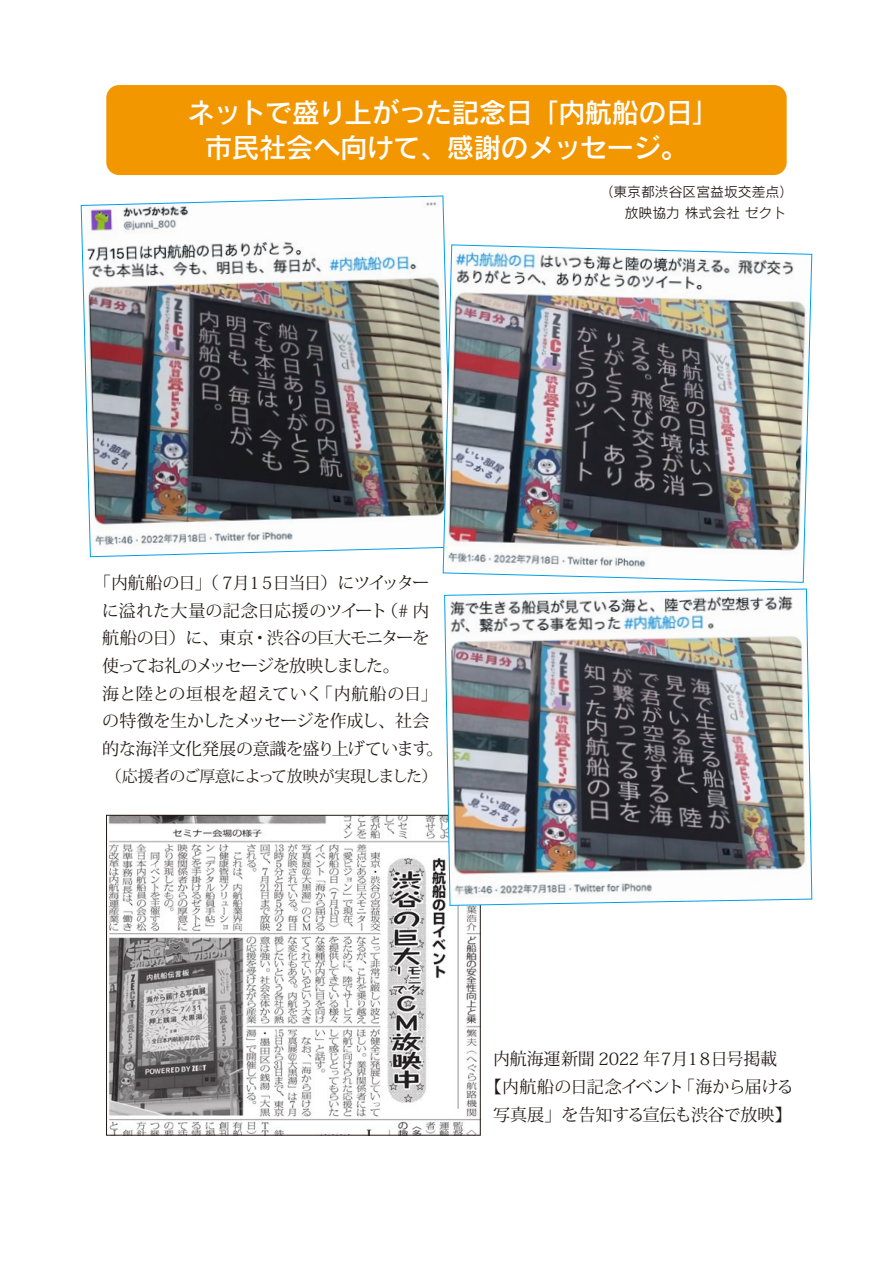
<style>
.page{position:relative;width:893px;height:1263px;background:#fff}
.page>*{position:absolute;margin:0;border:0;box-sizing:border-box;transform-origin:0 0}
.t1{font:27.6px/35.1px "Rodin Pro DB";letter-spacing:-.03em;color:#fff;text-align:center}
.t2{font:16.95px/27.6px "Koz Min Pr 6 N";letter-spacing:-.025em;color:#221815}
.t3{font:16.95px "Koz Min Pr 6 N";letter-spacing:-.085em;color:#221815}
.t4{font:16.95px "Koz Min Pr 6 N";letter-spacing:.005em;color:#221815}
.t5{font:16.95px "Koz Min Pr 6 N";letter-spacing:.01em;color:#221815}
.t6{font:16.95px "Koz Min Pr 6 N";letter-spacing:-.08em;color:#221815}
.t7{font:15.9px "Koz Min Pr 6 N";letter-spacing:-.04em;color:#221815}
.t8{font:13.8px/21.8px "Rodin Pro M";color:#221815}
</style>
<div class="page">
<img style="left:108px;top:817px;width:370px;height:316px">
<div style="left:106px;top:815px;width:374px;height:320px;border:1px solid #221815"></div>
<img style="left:80px;top:195px;width:365px;height:362px">
<img style="left:442px;top:244px;width:371px;height:339px">
<img style="left:444px;top:588px;width:369px;height:318px">
<div style="left:106px;top:85px;width:681px;height:90px;background:#f39700;border-radius:13px"></div>
<h1 class="t1" style="left:187px;top:94px;width:534px">ネットで盛り上がった記念日「内航船の日「市民社会へ向けて、感謝のメッセージ。</h1>
<p class="t8" style="left:625px;top:180px;width:170px;text-indent:-25px">（東京都渋谷区宮益坂交差点(放映協力株式会社ゼクト</p>
<p class="t2" style="left:94px;top:569px;width:144px">「内航船の日」（７</p>
<p class="t6" style="left:273px;top:573px;width:158px">日当日）にツイッター</p>
<p class="t2" style="left:233px;top:569px;width:19px">月</p>
<p class="t2" style="left:246px;top:569px;width:31px">１５</p>
<p class="t4" style="left:102px;top:601px;width:287px">に溢れた大量の記念日応援のツイート</p>
<p class="t2" style="left:102px;top:625px;width:329px">航船の日）に、東京・渋谷の巨大モニターを</p>
<p class="t3" style="left:102px;top:656px;width:299px">使ってお礼のメッセージを放映しました。</p>
<p class="t2" style="left:316px;top:680px;width:124px">「内航船の日「</p>
<p class="t2" style="left:381px;top:597px;width:50px">（#内</p>
<p class="t5" style="left:102px;top:684px;width:222px">海と陸との垣根を超えていく</p>
<p class="t2" style="left:102px;top:708px;width:329px">の特徴を生かしたメッセージを作成し、社会</p>
<p class="t2" style="left:427px;top:735px;width:19px">。</p>
<p class="t2" style="left:102px;top:735px;width:329px">的な海洋文化発展の意識を盛り上げています</p>
<p class="t7" style="left:106px;top:767px;width:333px">（応援者のご厚意によって放映が実現しました(</p>
<p class="t2" style="left:493px;top:1046px;width:183px">内航海運新聞 2022 年７</p>
<p class="t2" style="left:711px;top:1046px;width:68px">日号掲載</p>
<p class="t2" style="left:671px;top:1046px;width:19px">月</p>
<p class="t2" style="left:684px;top:1046px;width:31px">１８</p>
<p class="t2" style="left:493px;top:1073px;width:300px;text-indent:-9px">【内航船の日記念イベント<br>写真展」を告知する宣伝も渋谷で放映【</p>
<p class="t2" style="left:678px;top:1073px;width:117px">「海から届ける</p>
</div>
